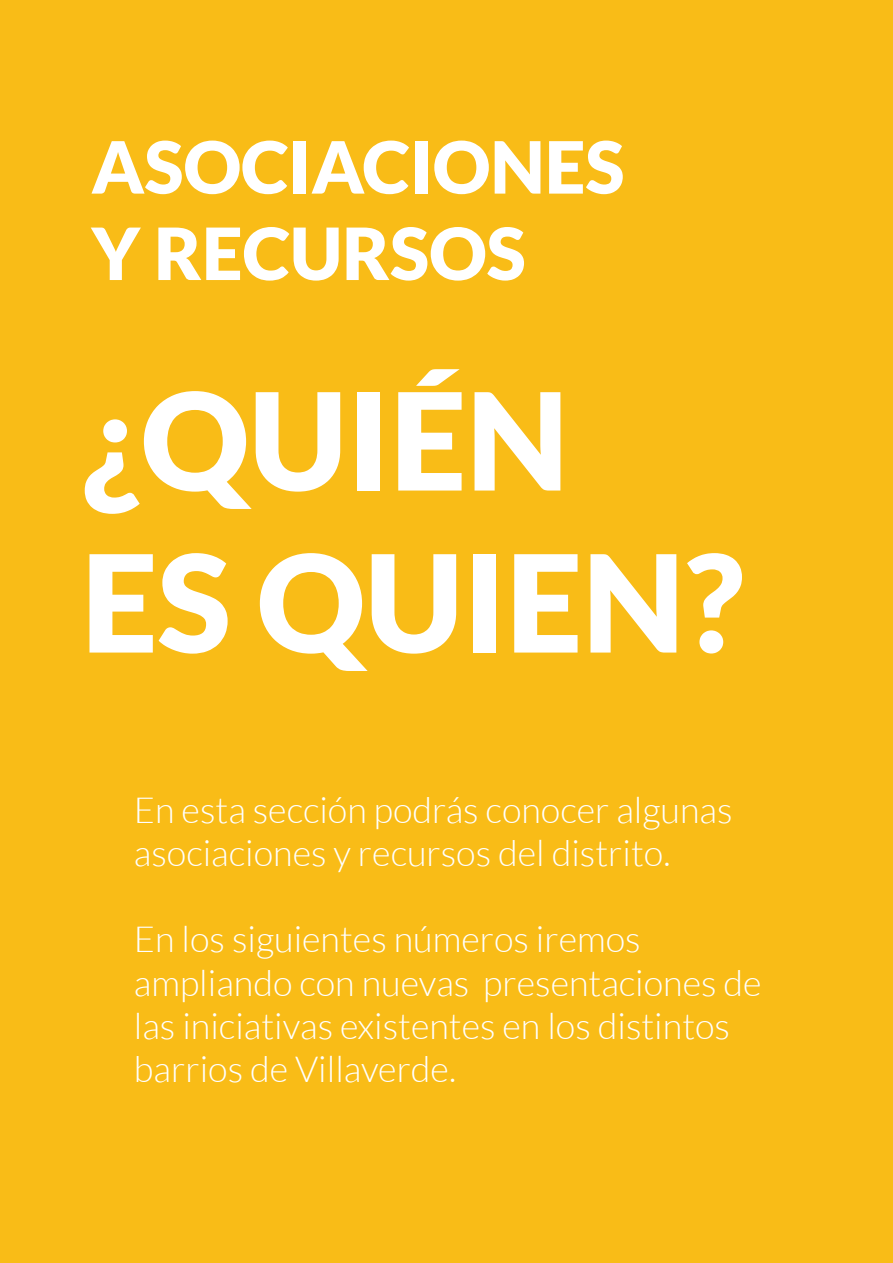
<style>
.page{position:relative;width:893px;height:1263px;background:#f9bc17}
.page>*{position:absolute;margin:0;border:0;box-sizing:border-box;transform-origin:0 0}
.t1{font:900 135px/162px "Lato";color:#fff}
.t2{font:900 72px/86.4px "Lato";color:#fff}
.t3{font:300 36px/43.2px "Lato";color:#fff}
</style>
<div class="page">
<h2 class="t2" style="left:91px;top:123px;width:535px">ASOCIACIONES<br>Y RECURSOS</h2>
<h1 class="t1" style="left:81px;top:357px;width:664px">¿QUIÉN<br>ES QUIEN?</h1>
<p class="t3" style="left:134px;top:788px;width:600px">En esta sección podrás conocer algunas asociaciones y recursos del distrito.</p>
<p class="t3" style="left:134px;top:918px;width:629px">En los siguientes números iremos ampliando con nuevas presentaciones de las iniciativas existentes en los distintos barrios de Villaverde.</p>
</div>
